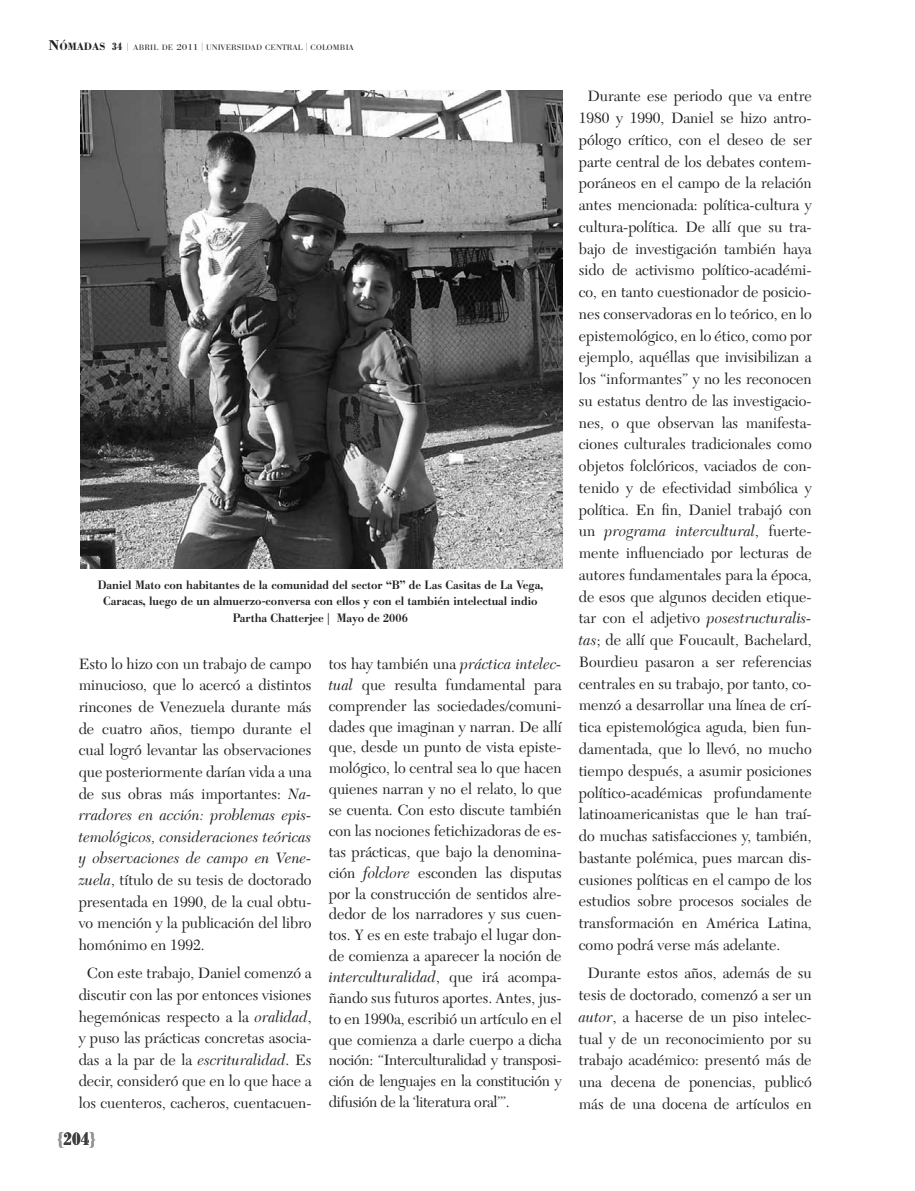
<style>
.page{position:relative;width:915px;height:1191px;background:#fff}
.page>*{position:absolute;margin:0;border:0;box-sizing:border-box;transform-origin:0 0}
.t1{font:700 condensed 18px "Bodoni BE";color:#3e3e3f}
.t2{font:15.6px/21.8px "New Caledonia";color:#231f20;text-align:justify}
.t3{font:500 12px/16.5px "Bodoni BE";color:#231f20;text-align:center}
.t4{font:300 7.8px "Bodoni BE";letter-spacing:.02em;color:#231f20;scale:1.09 1}
.s1{font-family:"Bodoni";font-weight:700;font-size:14.7px}
.s2{font-family:"Bodoni";font-weight:700;font-size:10.95px}
.s3{font-weight:700;font-stretch:condensed;font-size:10.5px}
.s4{font-size:8.25px}
.s5{font-size:8.55px}
.s6{font-style:italic}
.s7{color:#939598}
</style>
<div class="page">
<img style="left:80px;top:90px;width:482px;height:479px">
<p class="t4" style="left:48px;top:43px;width:282px"><span class="s1">N</span><span class="s2">ÓMADAS</span> <span class="s3">34</span> <span class="s4">|</span> ABRIL DE <span class="s5">2011</span> <span class="s4">|</span> UNIVERSIDAD CENTRAL <span class="s4">|</span> COLOMBIA</p>
<p class="t3" style="left:98px;top:576px;width:446px">Daniel Mato con habitantes de la comunidad del sector “B” de Las Casitas de La Vega,<br>Caracas, luego de un almuerzo-conversa con ellos y con el también intelectual indio<br>Partha Chatterjee | Mayo de 2006</p>
<p class="t2" style="left:79px;top:653px;width:234px">Esto lo hizo con un trabajo de campo minucioso, que lo acercó a distintos rincones de Venezuela durante más de cuatro años, tiempo durante el cual logró levantar las observaciones que posteriormente darían vida a una de sus obras más importantes: <span class="s6">Na&shy;rradores en acción: problemas epis&shy;temológicos, consideraciones teóricas y observaciones de campo en Vene&shy;zuela</span>, título de su tesis de doctorado presentada en 1990, de la cual obtu&shy;vo mención y la publicación del libro homónimo en 1992.</p>
<p class="t2" style="left:79px;top:962px;width:234px;text-align:center">Con este trabajo, Daniel comenzó a discutir con las por entonces visiones hegemónicas respecto a la <span class="s6">oralidad</span>, y puso las prácticas concretas asocia&shy;das a la par de la <span class="s6">escrituralidad</span>. Es decir, consideró que en lo que hace a los cuenteros, cacheros, cuentacuen-</p>
<p class="t1" style="left:57px;top:1128px;width:40px"><span class="s7">{</span>204<span class="s7">}</span></p>
<p class="t2" style="left:328px;top:654px;width:234px;line-height:20.9px">tos hay también una <span class="s6">práctica intelec&shy;tual</span> que resulta fundamental para comprender las sociedades/comuni&shy;dades que imaginan y narran. De allí que, desde un punto de vista episte&shy;mológico, lo central sea lo que hacen quienes narran y no el relato, lo que se cuenta. Con esto discute también con las nociones fetichizadoras de es&shy;tas prácticas, que bajo la denomina&shy;ción <span class="s6">folclore</span> esconden las disputas por la construcción de sentidos alre&shy;dedor de los narradores y sus cuen&shy;tos. Y es en este trabajo el lugar don&shy;de comienza a aparecer la noción de <span class="s6">interculturalidad</span>, que irá acompa&shy;ñando sus futuros aportes. Antes, jus&shy;to en 1990a, escribió un artículo en el que comienza a darle cuerpo a dicha noción: “Interculturalidad y transposi&shy;ción de lenguajes en la constitución y difusión de la ‘literatura oral’”.</p>
<p class="t2" style="left:578px;top:86px;width:234px;text-indent:9px">Durante ese periodo que va entre 1980 y 1990, Daniel se hizo antro&shy;pólogo crítico, con el deseo de ser parte central de los debates contem&shy;poráneos en el campo de la relación antes mencionada: política-cultura y cultura-política. De allí que su tra&shy;bajo de investigación también haya sido de activismo político-académi&shy;co, en tanto cuestionador de posicio&shy;nes conservadoras en lo teórico, en lo epistemológico, en lo ético, como por ejemplo, aquéllas que invisibilizan a los “informantes” y no les reconocen su estatus dentro de las investigacio&shy;nes, o que observan las manifesta&shy;ciones culturales tradicionales como objetos folclóricos, vaciados de con&shy;tenido y de efectividad simbólica y política. En fin, Daniel trabajó con un <span class="s6">programa intercultural</span>, fuerte&shy;mente influenciado por lecturas de autores fundamentales para la época, de esos que algunos deciden etique&shy;tar con el adjetivo <span class="s6">posestructuralis&shy;tas</span>; de allí que Foucault, Bachelard, Bourdieu pasaron a ser referencias centrales en su trabajo, por tanto, co&shy;menzó a desarrollar una línea de crí&shy;tica epistemológica aguda, bien fun&shy;damentada, que lo llevó, no mucho tiempo después, a asumir posiciones político-académicas profundamente latinoamericanistas que le han traí&shy;do muchas satisfacciones y, también, bastante polémica, pues marcan dis&shy;cusiones políticas en el campo de los estudios sobre procesos sociales de transformación en América Latina, como podrá verse más adelante.</p>
<p class="t2" style="left:578px;top:962px;width:234px;text-align:center">Durante estos años, además de su tesis de doctorado, comenzó a ser un <span class="s6">autor</span>, a hacerse de un piso intelec&shy;tual y de un reconocimiento por su trabajo académico: presentó más de una decena de ponencias, publicó más de una docena de artículos en</p>
</div>
